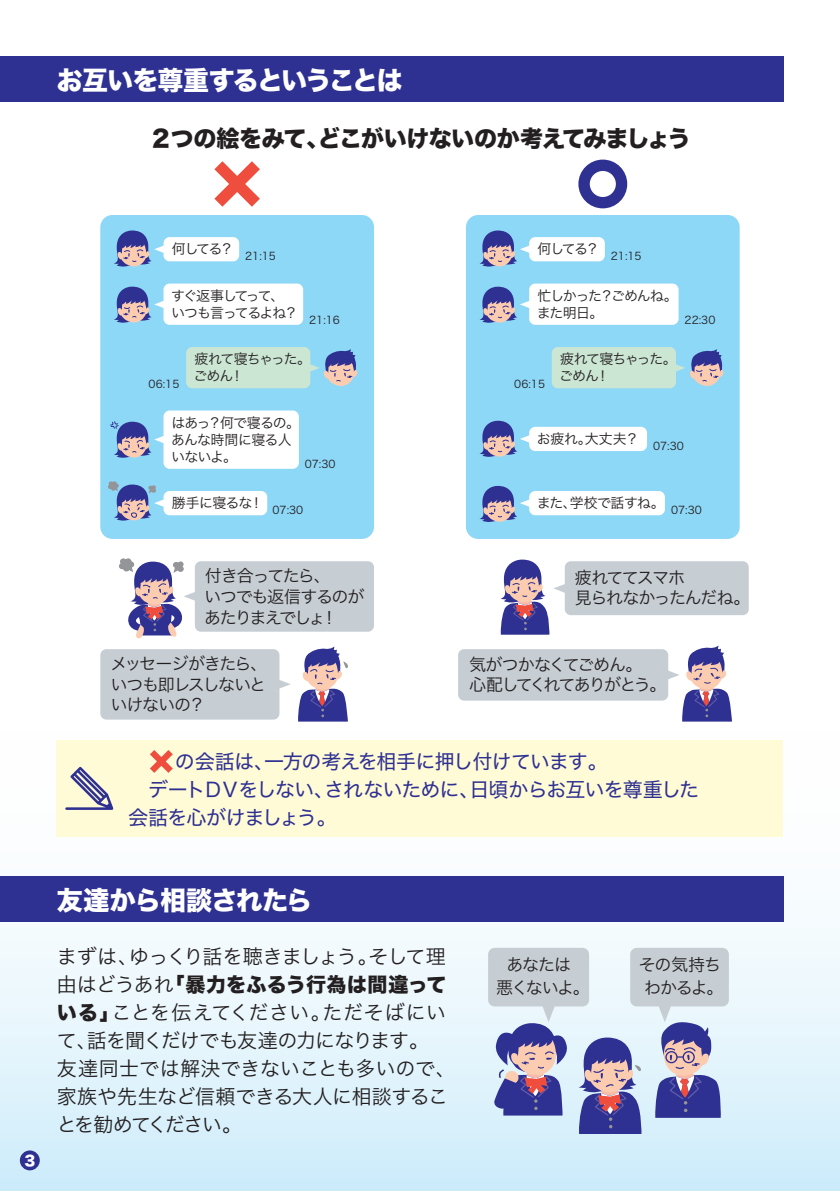
<style>
.page{position:relative;width:840px;height:1191px;background:#fff}
.page>*{position:absolute;margin:0;border:0;box-sizing:border-box;transform-origin:0 0}
.t1{font:26px "Hiragino Sans W8";letter-spacing:-.07em;color:#fff}
.t2{font:26px "Hiragino Sans W8";letter-spacing:-.035em;color:#fff}
.t3{font:23px "Hiragino Sans W8";letter-spacing:-.035em;color:#231f20}
.t4{font:20px/28px "Hiragino Sans W3";letter-spacing:-.03em;color:#231f20}
.t5{font:20px/28px "Hiragino Sans W4";letter-spacing:-.05em;color:#2e3092}
.t6{font:20px "Hiragino Sans W8";letter-spacing:.01em;color:#231f20}
.t7{font:17px/20.8px "Hiragino Sans W3";letter-spacing:-.075em;color:#231f20}
.t8{font:17px/20.8px "Hiragino Sans W3";letter-spacing:-.105em;color:#231f20}
.t9{font:17px/22.8px "Hiragino Sans W3";letter-spacing:-.055em;color:#231f20;text-align:center}
.t10{font:14px/17.2px "Hiragino Sans W3";letter-spacing:-.07em;color:#231f20}
.t11{font:14px "Hiragino Sans W3";letter-spacing:-.04em;color:#231f20}
.t12{font:14px "Hiragino Sans W3";letter-spacing:-.105em;color:#231f20}
.t13{font:14px "Hiragino Sans W8";color:#fff}
.t14{font:10.8px "Hiragino Sans W3";color:#231f20}
.s1{font-family:"Hiragino Sans W3"}
.s2{font-family:"Hiragino Sans W8"}
</style>
<div class="page">
<div style="left:0;top:723px;width:839px;height:468px;background:linear-gradient(to bottom,#fffffd,#d3eefb)"></div>
<hr style="left:839px;top:57px;width:1px;height:45px;background:#2e3092">
<hr style="left:839px;top:453px;width:1px;height:45px;background:#2e3092">
<div style="left:0;top:57px;width:782px;height:45px;background:#2e3092"></div>
<div style="left:0;top:876px;width:782px;height:46px;background:#2e3092"></div>
<div style="left:578px;top:160px;width:49px;height:48px;border:11px solid #2e3092;border-radius:50%"></div>
<svg style="left:214px;top:161px;width:46px;height:46px"></svg>
<div style="left:100px;top:649px;width:190px;height:70px;background:#c6ced4"></div>
<svg style="left:119px;top:558px;width:255px;height:81px"></svg>
<div style="left:465px;top:215px;width:274px;height:324px;background:#8dd7f7;border-radius:12px"></div>
<svg style="left:479px;top:230px;width:125px;height:37px"></svg>
<svg style="left:479px;top:283px;width:199px;height:42px;background:#dfe7f2"></svg>
<svg style="left:479px;top:420px;width:167px;height:37px"></svg>
<svg style="left:479px;top:486px;width:185px;height:36px"></svg>
<svg style="left:551px;top:347px;width:172px;height:41px;background:#bbd6d1"></svg>
<svg style="left:458px;top:645px;width:273px;height:76px"></svg>
<svg style="left:500px;top:559px;width:248px;height:75px"></svg>
<svg style="left:298px;top:646px;width:50px;height:75px"></svg>
<div style="left:100px;top:215px;width:274px;height:324px;background:#8dd7f7;border-radius:12px"></div>
<svg style="left:114px;top:230px;width:125px;height:37px"></svg>
<svg style="left:114px;top:283px;width:189px;height:42px;background:#dee6f1"></svg>
<svg style="left:186px;top:347px;width:171px;height:41px;background:#bbd6d1"></svg>
<svg style="left:110px;top:410px;width:189px;height:59px"></svg>
<svg style="left:108px;top:481px;width:159px;height:40px"></svg>
<div style="left:20px;top:1150px;width:20px;height:20px;background:#2e3092;border-radius:50%"></div>
<div style="left:57px;top:740px;width:725px;height:96px;background:#fffbd6"></div>
<svg style="left:65px;top:766px;width:48px;height:44px"></svg>
<svg style="left:150px;top:750px;width:23px;height:23px"></svg>
<svg style="left:488px;top:947px;width:240px;height:187px;background:#b4b7d0"></svg>
<h1 class="t1" style="left:57px;top:65px;width:347px">お互いを尊重するということは</h1>
<p class="t3" style="left:149px;top:126px;width:542px">２つの絵をみて、どこがいけないのか考えてみましょう</p>
<p class="t10" style="left:172px;top:239px;width:63px">何してる？</p>
<p class="t14" style="left:245px;top:247px;width:32px">21:15</p>
<p class="t10" style="left:537px;top:239px;width:63px">何してる？</p>
<p class="t14" style="left:610px;top:247px;width:32px">21:15</p>
<p class="t10" style="left:171px;top:286px;width:128px">すぐ返事してって、いつも言ってるよね？</p>
<p class="t14" style="left:309px;top:310px;width:32px">21:16</p>
<p class="t12" style="left:194px;top:346px;width:118px">疲れて寝ちゃった。</p>
<p class="t14" style="left:148px;top:374px;width:97px">06:15 <sup>ごめん！</sup></p>
<p class="t10" style="left:536px;top:286px;width:142px">忙しかった？ごめんね。また明日。</p>
<p class="t10" style="left:559px;top:349px;width:119px">疲れて寝ちゃった。ごめん！</p>
<p class="t14" style="left:514px;top:374px;width:32px">06:15</p>
<p class="t14" style="left:684px;top:310px;width:32px">22:30</p>
<p class="t10" style="left:171px;top:413px;width:130px">はあっ？何で寝るの。あんな時間に寝る人いないよ。</p>
<p class="t14" style="left:304px;top:454px;width:32px">07:30</p>
<p class="t10" style="left:536px;top:429px;width:148px">お疲れ。大丈夫？ <sub>07:30</sub></p>
<p class="t10" style="left:172px;top:493px;width:93px">勝手に寝るな！</p>
<p class="t14" style="left:272px;top:500px;width:32px">07:30</p>
<p class="t11" style="left:536px;top:490px;width:129px">また、学校で話すね。</p>
<p class="t14" style="left:670px;top:500px;width:32px">07:30</p>
<p class="t7" style="left:204px;top:564px;width:162px">付き合ってたら、<br>いつでも返信するのがあたりまえでしょ！</p>
<p class="t7" style="left:110px;top:652px;width:158px;text-align:justify">メッセージがきたら、いつも即レスしないといけないの？</p>
<p class="t7" style="left:574px;top:566px;width:177px">疲れててスマホ<br>見られなかったんだね。</p>
<p class="t8" style="left:468px;top:652px;width:199px">気がつかなくてごめん。<br>心配してくれてありがとう。</p>
<p class="t5" style="left:128px;top:746px;width:572px">　　 の会話は、一方の考えを相手に押し付けています。<br>　デートＤＶをしない、されないために、日頃からお互いを尊重した会話を心がけましょう。</p>
<p class="t13" style="left:24px;top:1152px;width:12px">3</p>
<h1 class="t2" style="left:57px;top:885px;width:257px">友達から相談されたら</h1>
<p class="t4" style="left:57px;top:941px;width:390px">まずは、ゆっくり話を聴きましょう。そして理</p>
<p class="t6" style="left:57px;top:973px;width:391px"><span class="s1">由はどうあれ</span>「暴力をふるう行為は間違って</p>
<p class="t4" style="left:57px;top:997px;width:400px"><span class="s2">いる」</span>ことを伝えてください。ただそばにいて、話を聞くだけでも友達の力になります。<br>友達同士では解決できないことも多いので、家族や先生など信頼できる大人に相談することを勧めてください。</p>
<p class="t7" style="left:496px;top:952px;width:95px;line-height:22.8px;text-align:center">あなたは<br>悪くないよ。</p>
<p class="t9" style="left:638px;top:952px;width:86px">その気持ちわかるよ。</p>
</div>
